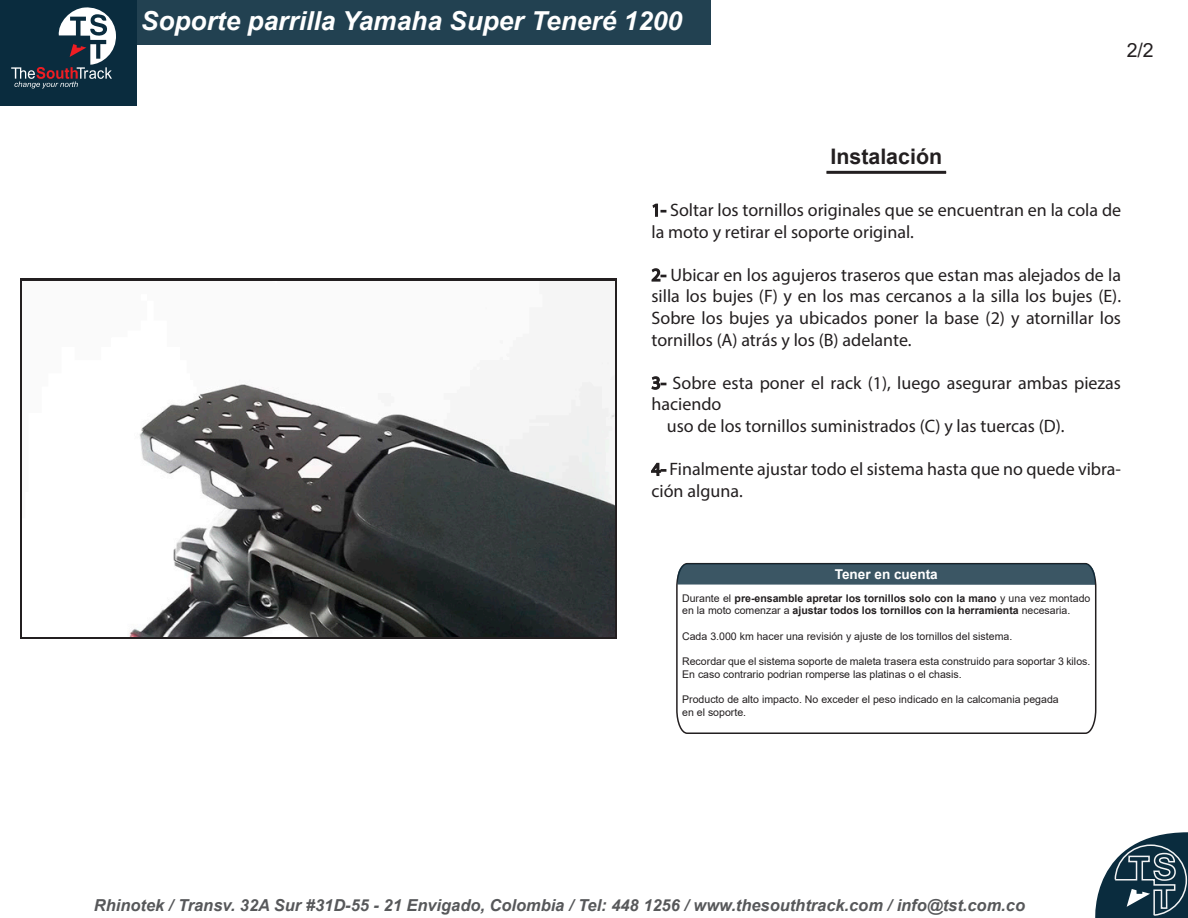
<style>
.page{position:relative;width:1188px;height:918px;background:#fff}
.page>*{position:absolute;margin:0;border:0;box-sizing:border-box;transform-origin:0 0}
.t1{font:italic 700 26.1px "Arial";color:#fff}
.t2{font:700 21.45px "Arial";color:#231f20}
.t3{font:19.5px "Arial";color:#231f20}
.t4{font:18px/21.6px "Myriad Pro";color:#231f20}
.t5{font:italic 700 16.5px "Arial";color:#57585a}
.t6{font:700 13.5px "Arial";color:#fff}
.t7{font:10.5px/12.8px "Arial";color:#231f20}
.t8{font:700 10.5px/12.8px "Arial";color:#231f20}
.s1{font-weight:400}
</style>
<div class="page">
<hr style="left:826px;top:171px;width:120px;height:3px;background:#231f20">
<div style="left:137px;top:0;width:574px;height:44px;background:#224151"></div>
<div style="left:0;top:0;width:137px;height:105px;background:#0a2c3e"></div>
<svg style="left:11px;top:7px;width:105px;height:82px"></svg>
<svg style="left:1095px;top:832px;width:93px;height:86px"></svg>
<svg style="left:676px;top:562px;width:421px;height:172px"></svg>
<svg style="left:678px;top:564px;width:417px;height:21px;background:#3d5866"></svg>
<svg style="left:652px;top:203px;width:14px;height:14px"></svg>
<svg style="left:651px;top:268px;width:15px;height:14px"></svg>
<svg style="left:651px;top:376px;width:15px;height:14px"></svg>
<svg style="left:651px;top:462px;width:15px;height:14px"></svg>
<img style="left:129px;top:362px;width:485px;height:275px">
<h1 class="t1" style="left:141px;top:4px;width:543px">Soporte parrilla Yamaha Super Teneré 1200</h1>
<p class="t2" style="left:830px;top:141px;width:113px">Instalación</p>
<p class="t3" style="left:1127px;top:37px;width:29px">2/2</p>
<p class="t4" style="left:651px;top:199px;width:471px">1- Soltar los tornillos originales que se encuentran en la cola de la moto y retirar el soporte original.</p>
<p class="t4" style="left:651px;top:264px;width:471px;text-align:justify">2- Ubicar en los agujeros traseros que estan mas alejados de la silla los bujes (F) y en los mas cercanos a la silla los bujes (E).<br>Sobre los bujes ya ubicados poner la base (2) y atornillar los tornillos (A) atrás y los (B) adelante.</p>
<p class="t4" style="left:651px;top:372px;width:471px">3- Sobre esta poner el rack (1), luego asegurar ambas piezas</p>
<p class="t4" style="left:651px;top:393px;width:71px">haciendo</p>
<p class="t4" style="left:667px;top:415px;width:399px">uso de los tornillos suministrados (C) y las tuercas (D).</p>
<p class="t4" style="left:651px;top:458px;width:471px">4- Finalmente ajustar todo el sistema hasta que no quede vibra&shy;ción alguna.</p>
<p class="t6" style="left:835px;top:564px;width:105px">Tener en cuenta</p>
<p class="t8" style="left:682px;top:592px;width:410px"><span class="s1">Durante el</span> pre-ensamble apretar los tornillos solo con la mano <span class="s1">y una vez montado en la moto comenzar a</span> ajustar todos los tornillos con la herramienta <span class="s1">necesaria.</span></p>
<p class="t7" style="left:682px;top:630px;width:332px">Cada 3.000 km hacer una revisión y ajuste de los tornillos del sistema.</p>
<p class="t7" style="left:682px;top:655px;width:410px">Recordar que el sistema soporte de maleta trasera esta construido para soportar 3 kilos.<br>En caso contrario podrian romperse las platinas o el chasis.</p>
<p class="t7" style="left:682px;top:693px;width:378px">Producto de alto impacto. No exceder el peso indicado en la calcomania pegada en el soporte.</p>
<p class="t5" style="left:94px;top:894px;width:933px">Rhinotek / Transv. 32A Sur #31D-55 - 21 Envigado, Colombia / Tel: 448 1256 / www.thesouthtrack.com / info@tst.com.co</p>
</div>
